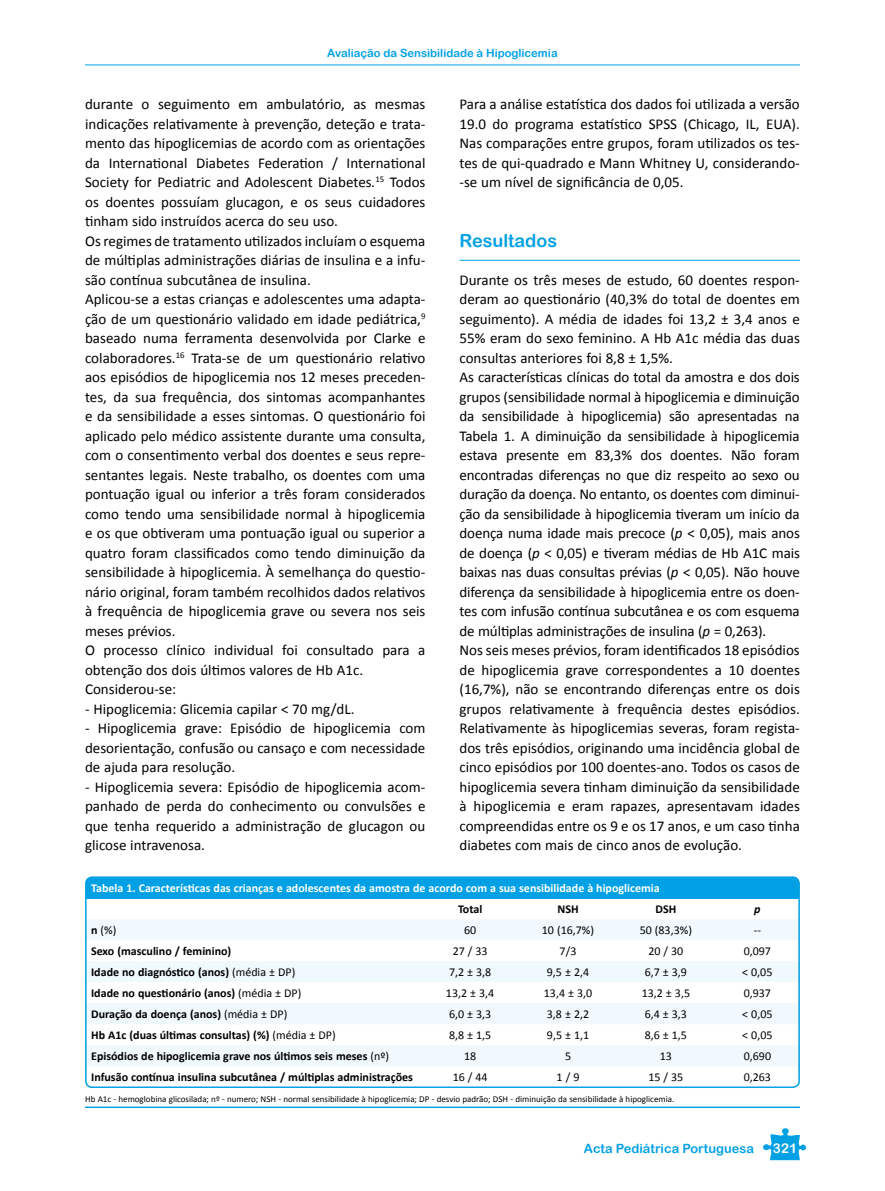
<style>
.page{position:relative;width:885px;height:1191px;background:#fff}
.page>*{position:absolute;margin:0;border:0;box-sizing:border-box;transform-origin:0 0}
.t1{font:18px "Arial Rounded MT Bold";color:#00a1e4}
.t2{font:15px/19.5px "Calibri";color:#000;text-align:justify}
.t3{font:13.5px "Arial Rounded MT Bold";color:#fff}
.t4{font:12.75px "Arial Rounded MT Bold";color:#00a1e4}
.t5{font:700 12px "Calibri";color:#000}
.t6{font:12px "Calibri";color:#000}
.t7{font:700 12px/21px "Calibri";color:#fff}
.t8{font:italic 700 12px "Calibri";color:#000}
.t9{font:11.25px "Arial Rounded MT Bold";color:#00a1e4}
.t10{font:9px "Calibri";color:#000}
.s1{font-style:italic}
.s2{color:#000}
.s3{font-weight:700}
.s4{font-weight:400}
</style>
<div class="page">
<hr style="left:85px;top:65px;width:714px;height:1px;background:#00a1e4">
<svg style="left:763px;top:1128px;width:43px;height:32px"></svg>
<hr style="left:459px;top:260px;width:340px;height:1px;background:#00a1e4">
<div style="left:86px;top:877px;width:713px;height:21px;background:#00a1e4"></div>
<svg style="left:88px;top:919px;width:708px;height:147px;fill:#eff9fe"></svg>
<div style="left:85px;top:876px;width:714px;height:212px;border:2px solid #00a1e4;border-radius:6px"></div>
<hr style="left:85px;top:1106px;width:714px;height:2px;background:#00a1e4">
<p class="t9" style="left:327px;top:46px;width:232px">Avaliação da Sensibilidade à Hipoglicemia</p>
<p class="t2" style="left:85px;top:94px;width:342px;text-align:left">durante o seguimento em ambulatório, as mesmas indicações relativamente à prevenção, deteção e trata&shy;mento das hipoglicemias de acordo com as orientações da International Diabetes Federation / International Society for Pediatric and Adolescent Diabetes<span class="s1">.</span><sup>15</sup> Todos os doentes possuíam glucagon, e os seus cuidadores tinham sido instruídos acerca do seu uso.<br>Os regimes de tratamento utilizados incluíam o esquema de múltiplas administrações diárias de insulina e a infu&shy;são contínua subcutânea de insulina.<br>Aplicou-se a estas crianças e adolescentes uma adapta&shy;ção de um questionário validado em idade pediátrica,<sup>9 </sup>baseado numa ferramenta desenvolvida por Clarke e colaboradores.<sup>16</sup> Trata-se de um questionário relativo aos episódios de hipoglicemia nos 12 meses preceden&shy;tes, da sua frequência, dos sintomas acompanhantes e da sensibilidade a esses sintomas. O questionário foi aplicado pelo médico assistente durante uma consulta, com o consentimento verbal dos doentes e seus repre&shy;sentantes legais. Neste trabalho, os doentes com uma pontuação igual ou inferior a três foram considerados como tendo uma sensibilidade normal à hipoglicemia e os que obtiveram uma pontuação igual ou superior a quatro foram classificados como tendo diminuição da sensibilidade à hipoglicemia. À semelhança do questio&shy;nário original, foram também recolhidos dados relativos à frequência de hipoglicemia grave ou severa nos seis meses prévios.<br>O processo clínico individual foi consultado para a obtenção dos dois últimos valores de Hb A1c.<br>Considerou-se:</p>
<p class="t2" style="left:85px;top:698px;width:271px">- Hipoglicemia: Glicemia capilar &lt; 70 mg/dL.</p>
<p class="t2" style="left:85px;top:718px;width:342px">- Hipoglicemia grave: Episódio de hipoglicemia com desorientação, confusão ou cansaço e com necessidade de ajuda para resolução.</p>
<p class="t2" style="left:85px;top:776px;width:342px">- Hipoglicemia severa: Episódio de hipoglicemia acom&shy;panhado de perda do conhecimento ou convulsões e que tenha requerido a administração de glucagon ou glicose intravenosa.</p>
<p class="t2" style="left:459px;top:94px;width:342px">Para a análise estatística dos dados foi utilizada a versão 19.0 do programa estatístico SPSS (Chicago, IL, EUA).<br>Nas comparações entre grupos, foram utilizados os tes&shy;tes de qui-quadrado e Mann Whitney U, considerando--se um nível de significância de 0,05.</p>
<p class="t1" style="left:459px;top:229px;width:99px">Resultados</p>
<p class="t2" style="left:459px;top:269px;width:342px;text-align:left">Durante os três meses de estudo, 60 doentes respon&shy;deram ao questionário (40,3% do total de doentes em seguimento). A média de idades foi 13,2 ± 3,4 anos e 55% eram do sexo feminino. A Hb A1c média das duas consultas anteriores foi 8,8 ± 1,5%.<br>As características clínicas do total da amostra e dos dois grupos (sensibilidade normal à hipoglicemia e diminuição da sensibilidade à hipoglicemia) são apresentadas na Tabela 1. A diminuição da sensibilidade à hipoglicemia estava presente em 83,3% dos doentes. Não foram encontradas diferenças no que diz respeito ao sexo ou duração da doença. No entanto, os doentes com diminui&shy;ção da sensibilidade à hipoglicemia tiveram um início da doença numa idade mais precoce (<span class="s1">p</span> &lt; 0,05), mais anos de doença (<span class="s1">p</span> &lt; 0,05) e tiveram médias de Hb A1C mais baixas nas duas consultas prévias (<span class="s1">p</span> &lt; 0,05). Não houve diferença da sensibilidade à hipoglicemia entre os doen&shy;tes com infusão contínua subcutânea e os com esquema de múltiplas administrações de insulina (<span class="s1">p</span> = 0,263).<br>Nos seis meses prévios, foram identificados 18 episódios de hipoglicemia grave correspondentes a 10 doentes (16,7%), não se encontrando diferenças entre os dois grupos relativamente à frequência destes episódios.<br>Relativamente às hipoglicemias severas, foram regista&shy;dos três episódios, originando uma incidência global de cinco episódios por 100 doentes-ano. Todos os casos de hipoglicemia severa tinham diminuição da sensibilidade à hipoglicemia e eram rapazes, apresentavam idades compreendidas entre os 9 e os 17 anos, e um caso tinha diabetes com mais de cinco anos de evolução.</p>
<p class="t7" style="left:458px;top:877px;width:203px;text-indent:-367px">Tabela 1. Características das crianças e adolescentes da amostra de acordo com a sua sensibilidade à hipoglicemia<br><span class="s2">Total</span></p>
<p class="t5" style="left:557px;top:901px;width:23px">NSH</p>
<p class="t5" style="left:655px;top:901px;width:22px">DSH</p>
<p class="t8" style="left:754px;top:901px;width:8px">p</p>
<p class="t6" style="left:91px;top:922px;width:27px"><span class="s3">n</span> (%)</p>
<p class="t6" style="left:464px;top:922px;width:14px">60</p>
<p class="t6" style="left:542px;top:922px;width:54px">10 (16,7%)</p>
<p class="t6" style="left:639px;top:922px;width:54px">50 (83,3%)</p>
<p class="t6" style="left:753px;top:922px;width:9px">--</p>
<p class="t5" style="left:91px;top:943px;width:142px">Sexo (masculino / feminino)</p>
<p class="t6" style="left:452px;top:943px;width:36px">27 / 33</p>
<p class="t6" style="left:559px;top:943px;width:18px">7/3</p>
<p class="t6" style="left:648px;top:943px;width:36px">20 / 30</p>
<p class="t6" style="left:743px;top:943px;width:29px">0,097</p>
<p class="t5" style="left:91px;top:964px;width:206px">Idade no diagnóstico (anos) <span class="s4">(média ± DP)</span></p>
<p class="t6" style="left:449px;top:964px;width:44px">7,2 ± 3,8</p>
<p class="t6" style="left:547px;top:964px;width:44px">9,5 ± 2,4</p>
<p class="t6" style="left:644px;top:964px;width:44px">6,7 ± 3,9</p>
<p class="t6" style="left:742px;top:964px;width:32px">&lt; 0,05</p>
<p class="t5" style="left:91px;top:985px;width:212px">Idade no questionário (anos) <span class="s4">(média ± DP)</span></p>
<p class="t6" style="left:446px;top:985px;width:50px">13,2 ± 3,4</p>
<p class="t6" style="left:543px;top:985px;width:50px">13,4 ± 3,0</p>
<p class="t6" style="left:641px;top:985px;width:50px">13,2 ± 3,5</p>
<p class="t6" style="left:743px;top:985px;width:29px">0,937</p>
<p class="t5" style="left:91px;top:1006px;width:198px">Duração da doença (anos) <span class="s4">(média ± DP)</span></p>
<p class="t6" style="left:449px;top:1006px;width:44px">6,0 ± 3,3</p>
<p class="t6" style="left:547px;top:1006px;width:44px">3,8 ± 2,2</p>
<p class="t6" style="left:644px;top:1006px;width:44px">6,4 ± 3,3</p>
<p class="t6" style="left:742px;top:1006px;width:32px">&lt; 0,05</p>
<p class="t5" style="left:91px;top:1027px;width:246px">Hb A1c (duas últimas consultas) (%) <span class="s4">(média ± DP)</span></p>
<p class="t6" style="left:449px;top:1027px;width:44px">8,8 ± 1,5</p>
<p class="t6" style="left:547px;top:1027px;width:44px">9,5 ± 1,1</p>
<p class="t6" style="left:644px;top:1027px;width:44px">8,6 ± 1,5</p>
<p class="t6" style="left:742px;top:1027px;width:32px">&lt; 0,05</p>
<p class="t5" style="left:91px;top:1048px;width:299px">Episódios de hipoglicemia grave nos últimos seis meses <span class="s4">(nº)</span></p>
<p class="t6" style="left:464px;top:1048px;width:14px">18</p>
<p class="t6" style="left:565px;top:1048px;width:8px">5</p>
<p class="t6" style="left:659px;top:1048px;width:14px">13</p>
<p class="t6" style="left:743px;top:1048px;width:29px">0,690</p>
<p class="t5" style="left:91px;top:1069px;width:323px">Infusão contínua insulina subcutânea / múltiplas administrações</p>
<p class="t6" style="left:452px;top:1069px;width:36px">16 / 44</p>
<p class="t6" style="left:556px;top:1069px;width:24px">1 / 9</p>
<p class="t6" style="left:648px;top:1069px;width:36px">15 / 35</p>
<p class="t6" style="left:743px;top:1069px;width:29px">0,263</p>
<p class="t10" style="left:85px;top:1093px;width:590px">Hb A1c - hemoglobina glicosilada; nº - numero; NSH - normal sensibilidade à hipoglicemia; DP - desvio padrão; DSH - diminuição da sensibilidade à hipoglicemia.</p>
<p class="t4" style="left:584px;top:1141px;width:171px">Acta Pediátrica Portuguesa</p>
<p class="t3" style="left:772px;top:1139px;width:26px">321</p>
</div>
